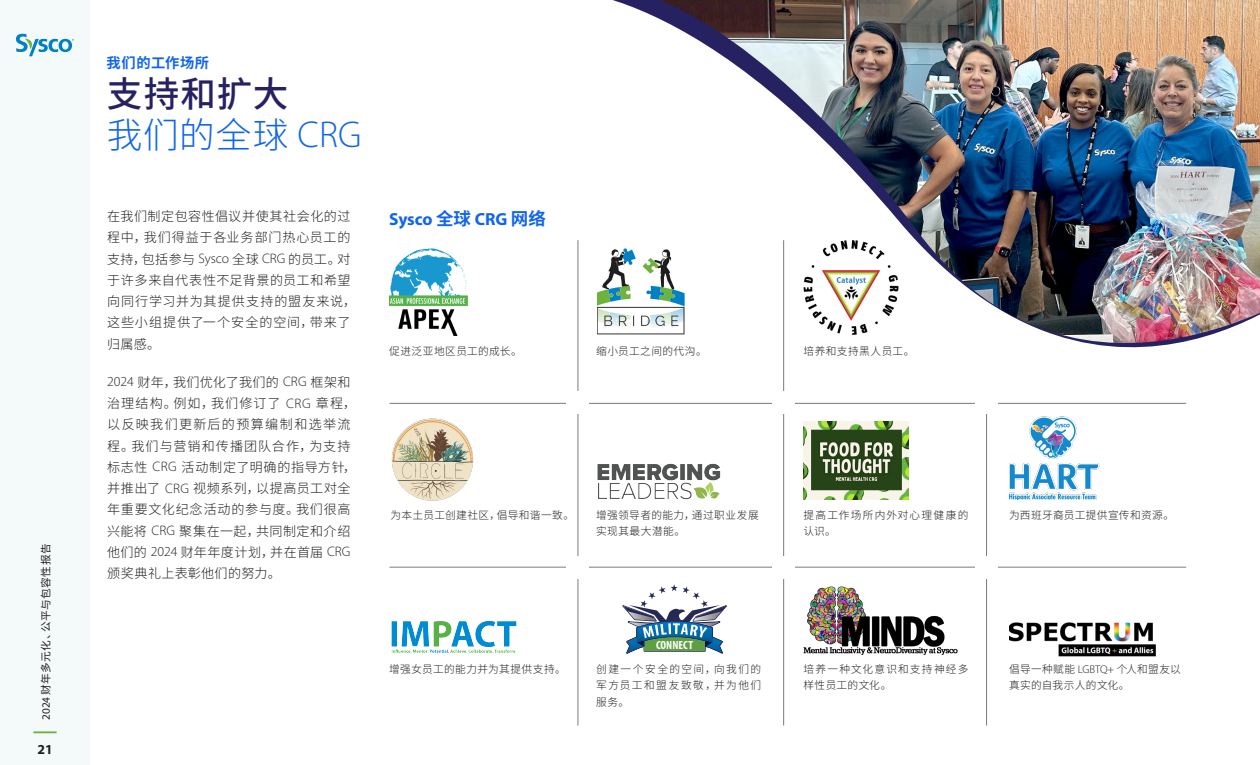
<style>
.page{position:relative;width:1260px;height:765px;background:#fff}
.page>*{position:absolute;margin:0;border:0;box-sizing:border-box;transform-origin:0 0}
.H1-30pt_Header{font:500 35.62px/41.2px "Noto Sans CJ Ksc";letter-spacing:.025em;color:#262261}
.P-14pt_Intro_Copy_Info_Title{font:700 17.5px "Myriad Pro";letter-spacing:-.01em;color:#1165eb}
.t1{font:700 14.25px "Noto Sans CJ Ksc";letter-spacing:.045em;color:#1165eb}
.t2{font:700 13.75px "Myriad Pro";color:#231f20}
.P-11pt_Body_Copy{font:300 13px/21.2px "Noto Sans CJ Ksc";letter-spacing:.05em;color:#231f20}
.t3{font:700 condensed 11.88px "Myriad Pro";color:#fff}
.P-9pt_Body_Copy{font:300 10.75px/16.2px "Noto Sans CJ Ksc";letter-spacing:.045em;color:#231f20}
.P-9pt_Body_Copy-2{font:300 10.75px/16.2px "Noto Sans CJ Ksc";letter-spacing:.105em;color:#231f20}
.t4{font:10.75px "Noto Sans CJ Ksc";letter-spacing:.035em;color:#231f20}
.P-9pt_Body_Copy-3{font:300 10.75px/16.2px "Noto Sans CJ Ksc";letter-spacing:.115em;color:#231f20}
.s1{font-family:"Myriad Pro";font-size:11.25px}
.s2{font-weight:300;color:#1165eb}
.s3{font-family:"Myriad Pro";font-weight:300;font-size:37.5px;color:#1165eb}
.s4{font-family:"Myriad Pro";font-size:13.75px}
.s5{font-family:"Noto Sans CJ Ksc"}
</style>
<div class="page">
<img style="left:389px;top:0;width:871px;height:726px">
<img style="left:389px;top:247px;width:80px;height:89px">
<img style="left:597px;top:247px;width:91px;height:88px">
<img style="left:803px;top:239px;width:97px;height:97px;border-radius:49px">
<img style="left:390px;top:417px;width:86px;height:86px;border-radius:43px">
<img style="left:596px;top:460px;width:125px;height:40px">
<img style="left:804px;top:421px;width:105px;height:79px">
<img style="left:1009px;top:412px;width:91px;height:88px">
<img style="left:389px;top:616px;width:127px;height:37px">
<svg style="left:621px;top:584px;width:106px;height:70px"></svg>
<img style="left:804px;top:581px;width:156px;height:74px">
<img style="left:1009px;top:622px;width:146px;height:35px">
<hr style="left:390px;top:403px;width:796px;height:1px;background:#757b82">
<hr style="left:390px;top:567px;width:796px;height:1px;background:#757b82">
<hr style="left:986px;top:402px;width:1px;height:323px;background:#757b82">
<hr style="left:578px;top:240px;width:1px;height:486px;background:#757b82">
<hr style="left:783px;top:240px;width:1px;height:486px;background:#757b82">
<div style="left:567px;top:392px;width:22px;height:22px;background:#fff"></div>
<div style="left:567px;top:556px;width:22px;height:22px;background:#fff"></div>
<div style="left:772px;top:392px;width:23px;height:22px;background:#fff"></div>
<div style="left:772px;top:556px;width:23px;height:22px;background:#fff"></div>
<div style="left:976px;top:556px;width:22px;height:22px;background:#fff"></div>
<div style="left:976px;top:392px;width:22px;height:22px;background:#fff"></div>
<div style="left:0;top:0;width:90px;height:765px;background:#f4faf9"></div>
<hr style="left:33px;top:731px;width:24px;height:2px;background:#6db33f">
<svg style="left:16px;top:34px;width:58px;height:22px"></svg>
<p class="t4" style="left:40px;top:720px;width:178px;rotate:-90deg"><span class="s1">2024</span> 财年多元化、公平与包容性报告</p>
<p class="t2" style="left:37px;top:740px;width:17px">21</p>
<p class="t1" style="left:107px;top:55px;width:104px">我们的工作场所</p>
<p class="H1-30pt_Header" style="left:107px;top:74px;width:256px">支持和扩大<br><span class="s2">我们的全球</span> <span class="s3">CRG</span></p>
<p class="P-11pt_Body_Copy" style="left:107px;top:206px;width:251px">在我们制定包容性倡议并使其社会化的过程中，我们得益于各业务部门热心员工的支持，包括参与 <span class="s4">Sysco</span> 全球 <span class="s4">CRG</span> 的员工。对于许多来自代表性不足背景的员工和希望向同行学习并为其提供支持的盟友来说，这些小组提供了一个安全的空间，带来了归属感。</p>
<p class="P-11pt_Body_Copy" style="left:107px;top:372px;width:251px"><span class="s4">2024</span> 财年，我们优化了我们的 <span class="s4">CRG</span> 框架和治理结构。例如，我们修订了 <span class="s4">CRG</span> 章程，以反映我们更新后的预算编制和选举流程。我们与营销和传播团队合作，为支持标志性 <span class="s4">CRG</span> 活动制定了明确的指导方针，并推出了 <span class="s4">CRG</span> 视频系列，以提高员工对全年重要文化纪念活动的参与度。我们很高兴能将 <span class="s4">CRG</span> 聚集在一起，共同制定和介绍他们的 <span class="s4">2024</span> 财年年度计划，并在首届 <span class="s4">CRG</span>颁奖典礼上表彰他们的努力。</p>
<p class="P-14pt_Intro_Copy_Info_Title" style="left:389px;top:207px;width:158px">Sysco <span class="s5">全球</span> CRG <span class="s5">网络</span></p>
<p class="P-9pt_Body_Copy" style="left:389px;top:343px;width:134px">促进泛亚地区员工的成长。</p>
<p class="P-9pt_Body_Copy" style="left:596px;top:343px;width:112px">缩小员工之间的代沟。</p>
<p class="P-9pt_Body_Copy" style="left:804px;top:343px;width:112px">培养和支持黑人员工。</p>
<p class="P-9pt_Body_Copy" style="left:391px;top:507px;width:185px">为本土员工创建社区，倡导和谐一致。</p>
<p class="P-9pt_Body_Copy" style="left:596px;top:507px;width:164px">增强领导者的能力，通过职业发展实现其最大潜能。</p>
<p class="P-9pt_Body_Copy-3" style="left:804px;top:507px;width:167px">提高工作场所内外对心理健康的认识。</p>
<p class="P-9pt_Body_Copy" style="left:1009px;top:507px;width:167px">为西班牙裔员工提供宣传和资源。</p>
<p class="P-9pt_Body_Copy" style="left:389px;top:661px;width:178px">增强女员工的能力并为其提供支持。</p>
<p class="t3" style="left:656px;top:637px;width:39px">CONNECT</p>
<p class="P-9pt_Body_Copy" style="left:596px;top:661px;width:167px;text-align:justify">创建一个安全的空间，向我们的军方员工和盟友致敬，并为他们服务。</p>
<p class="P-9pt_Body_Copy-2" style="left:804px;top:661px;width:166px">培养一种文化意识和支持神经多样性员工的文化。</p>
<p class="P-9pt_Body_Copy" style="left:1009px;top:661px;width:173px">倡导一种赋能 <span class="s1">LGBTQ+</span> 个人和盟友以真实的自我示人的文化。</p>
</div>
